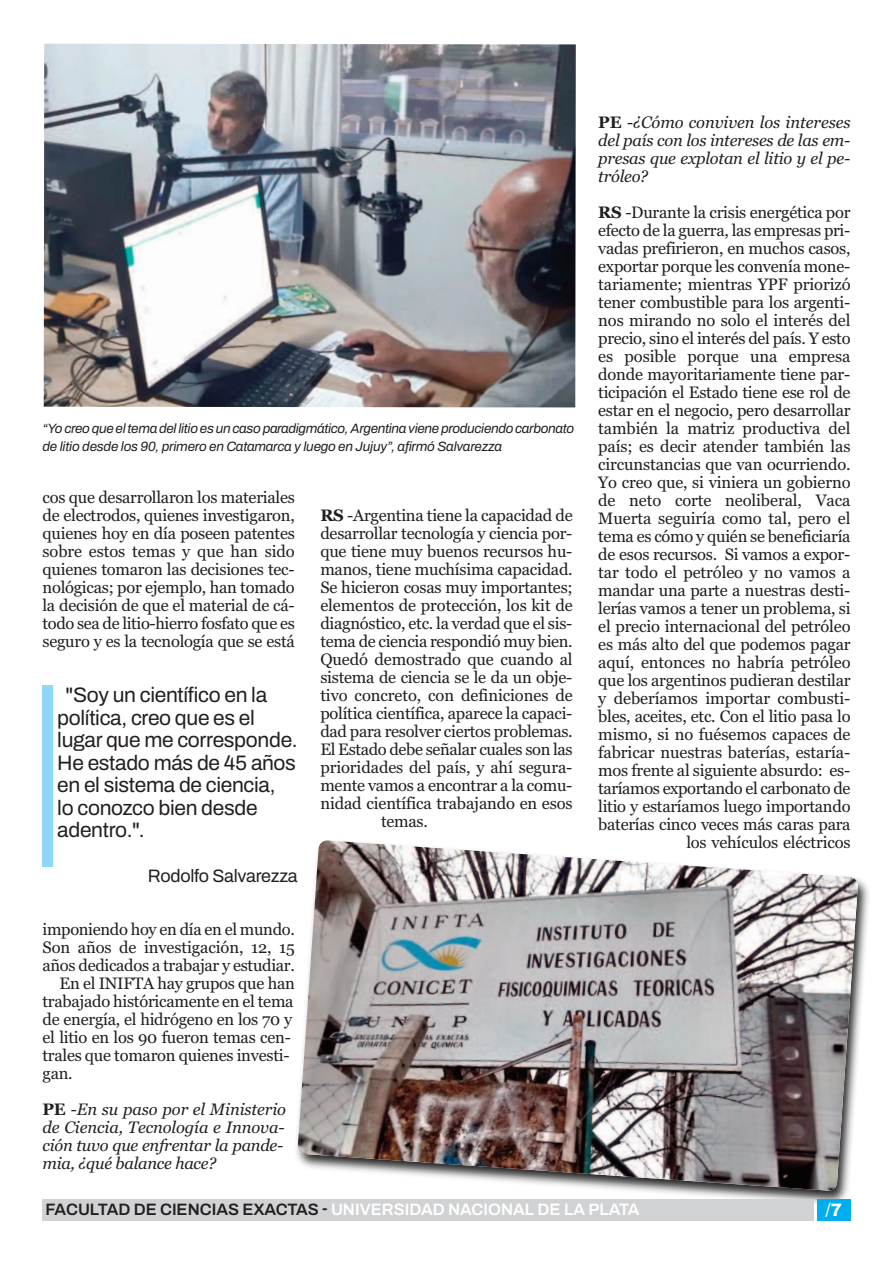
<style>
.page{position:relative;width:893px;height:1263px;background:#fff}
.page>*{position:absolute;margin:0;border:0;box-sizing:border-box;transform-origin:0 0}
.t1{font:21px/22.5px "Archivo";letter-spacing:-.015em;color:#231f20}
.t2{font:18px "Archivo";letter-spacing:-.015em;color:#231f20}
.t3{font:18px "Archivo";color:#fff}
.t4{font:16.5px/18px "Georgia";letter-spacing:-.015em;color:#231f20;text-align:justify}
.t5{font:italic 16.5px/18px "Georgia";letter-spacing:-.015em;color:#231f20}
.t6{font:600 16.5px "Archivo";color:#fff}
.t7{font:italic 13.5px/18px "Archivo";letter-spacing:-.025em;color:#231f20}
.s1{font-weight:700;font-style:normal}
.s2{font-style:normal}
.s3{font-weight:700}
.s4{color:#231f20}
.s5{font-weight:800}
</style>
<div class="page">
<img style="left:44px;top:44px;width:532px;height:363px">
<div style="left:43px;top:685px;width:10px;height:182px;background:#8dd7f7"></div>
<img style="left:296px;top:879px;width:573px;height:332px">
<img style="left:298px;top:840px;width:560px;height:351px">
<div style="left:43px;top:1199px;width:771px;height:21px;background:#d1d2d4"></div>
<div style="left:817px;top:1199px;width:33px;height:21px;background:#00aeef"></div>
<p class="t7" style="left:43px;top:419px;width:533px">“Yo creo que el tema del litio es un caso paradigmático, Argentina viene produciendo carbonato de litio desde los 90, primero en Catamarca y luego en Jujuy”, afirmó Salvarezza</p>
<p class="t4" style="left:43px;top:488px;width:254px">cos que desarrollaron los materiales de electrodos, quienes investigaron, quienes hoy en día poseen patentes sobre estos temas y que han sido quienes tomaron las decisiones tec&shy;nológicas; por ejemplo, han tomado la decisión de que el material de cá&shy;todo sea de litio-hierro fosfato que es seguro y es la tecnología que se está</p>
<p class="t1" style="left:57px;top:684px;width:242px;text-indent:8px">"Soy un científico en la política, creo que es el lugar que me corresponde.<br>He estado más de 45 años en el sistema de ciencia,<br>lo conozco bien desde adentro.".</p>
<p class="t2" style="left:148px;top:862px;width:151px">Rodolfo Salvarezza</p>
<p class="t4" style="left:43px;top:920px;width:254px">imponiendo hoy en día en el mundo.</p>
<p class="t4" style="left:43px;top:938px;width:254px">Son años de investigación, 12, 15</p>
<p class="t4" style="left:43px;top:956px;width:254px">años dedicados a trabajar y estudiar.</p>
<p class="t4" style="left:60px;top:974px;width:237px">En el INIFTA hay grupos que han</p>
<p class="t4" style="left:42px;top:992px;width:253px">trabajado históricamente en el tema</p>
<p class="t4" style="left:42px;top:1010px;width:251px">de energía, el hidrógeno en los 70 y</p>
<p class="t4" style="left:43px;top:1028px;width:250px">el litio en los 90 fueron temas cen-</p>
<p class="t4" style="left:43px;top:1046px;width:249px">trales que tomaron quienes investi-</p>
<p class="t4" style="left:43px;top:1064px;width:32px">gan.</p>
<p class="t5" style="left:43px;top:1100px;width:245px"><span class="s1">PE</span> <span class="s2">-</span>En su paso por el Ministerio de Ciencia, Tecnología e Innova&shy;ción tuvo que enfrentar la pande&shy;mia, ¿qué balance hace?</p>
<p class="t4" style="left:320px;top:506px;width:254px"><span class="s3">RS</span> -Argentina tiene la capacidad de</p>
<p class="t4" style="left:320px;top:524px;width:254px">desarrollar tecnología y ciencia por-</p>
<p class="t4" style="left:320px;top:542px;width:254px">que tiene muy buenos recursos hu-</p>
<p class="t4" style="left:320px;top:560px;width:254px">manos, tiene muchísima capacidad.</p>
<p class="t4" style="left:320px;top:578px;width:254px">Se hicieron cosas muy importantes;</p>
<p class="t4" style="left:320px;top:596px;width:254px">elementos de protección, los kit de</p>
<p class="t4" style="left:320px;top:614px;width:254px">diagnóstico, etc. la verdad que el sis-</p>
<p class="t4" style="left:320px;top:632px;width:254px">tema de ciencia respondió muy bien.</p>
<p class="t4" style="left:320px;top:650px;width:254px">Quedó demostrado que cuando al</p>
<p class="t4" style="left:320px;top:668px;width:254px">sistema de ciencia se le da un obje-</p>
<p class="t4" style="left:320px;top:686px;width:254px">tivo concreto, con definiciones de</p>
<p class="t4" style="left:320px;top:704px;width:254px">política científica, aparece la capaci-</p>
<p class="t4" style="left:320px;top:722px;width:254px">dad para resolver ciertos problemas.</p>
<p class="t4" style="left:320px;top:740px;width:254px">El Estado debe señalar cuales son las</p>
<p class="t4" style="left:320px;top:758px;width:254px">prioridades del país, y ahí segura-</p>
<p class="t4" style="left:320px;top:776px;width:254px">mente vamos a encontrar a la comu-</p>
<p class="t4" style="left:320px;top:794px;width:254px">nidad científica trabajando en esos</p>
<p class="t4" style="left:381px;top:812px;width:48px">temas.</p>
<p class="t5" style="left:598px;top:114px;width:254px;text-align:justify"><span class="s1">PE</span> <span class="s2">-</span>¿Cómo conviven los intereses del país con los intereses de las em&shy;presas que explotan el litio y el pe&shy;tróleo?</p>
<p class="t4" style="left:598px;top:204px;width:254px;text-align:right"><span class="s3">RS</span> -Durante la crisis energética por efecto de la guerra, las empresas pri&shy;vadas prefirieron, en muchos casos, exportar porque les convenía mone&shy;tariamente; mientras YPF priorizó tener combustible para los argenti&shy;nos mirando no solo el interés del precio, sino el interés del país. Y esto es posible porque una empresa donde mayoritariamente tiene par&shy;ticipación el Estado tiene ese rol de estar en el negocio, pero desarrollar también la matriz productiva del país; es decir atender también las circunstancias que van ocurriendo.<br>Yo creo que, si viniera un gobierno de neto corte neoliberal, Vaca Muerta seguiría como tal, pero el tema es cómo y quién se beneficiaría de esos recursos. Si vamos a expor&shy;tar todo el petróleo y no vamos a mandar una parte a nuestras desti&shy;lerías vamos a tener un problema, si el precio internacional del petróleo es más alto del que podemos pagar aquí, entonces no habría petróleo que los argentinos pudieran destilar y deberíamos importar combusti&shy;bles, aceites, etc. Con el litio pasa lo mismo, si no fuésemos capaces de fabricar nuestras baterías, estaría&shy;mos frente al siguiente absurdo: es&shy;taríamos exportando el carbonato de litio y estaríamos luego importando baterías cinco veces más caras para los vehículos eléctricos</p>
<p class="t6" style="left:46px;top:1197px;width:596px"><span class="s4">FACULTAD DE CIENCIAS EXACTAS 6</span> UNIVERSIDAD NACIONAL DE LA PLATA</p>
<p class="t3" style="left:826px;top:1196px;width:18px">/<span class="s5">7</span></p>
</div>
